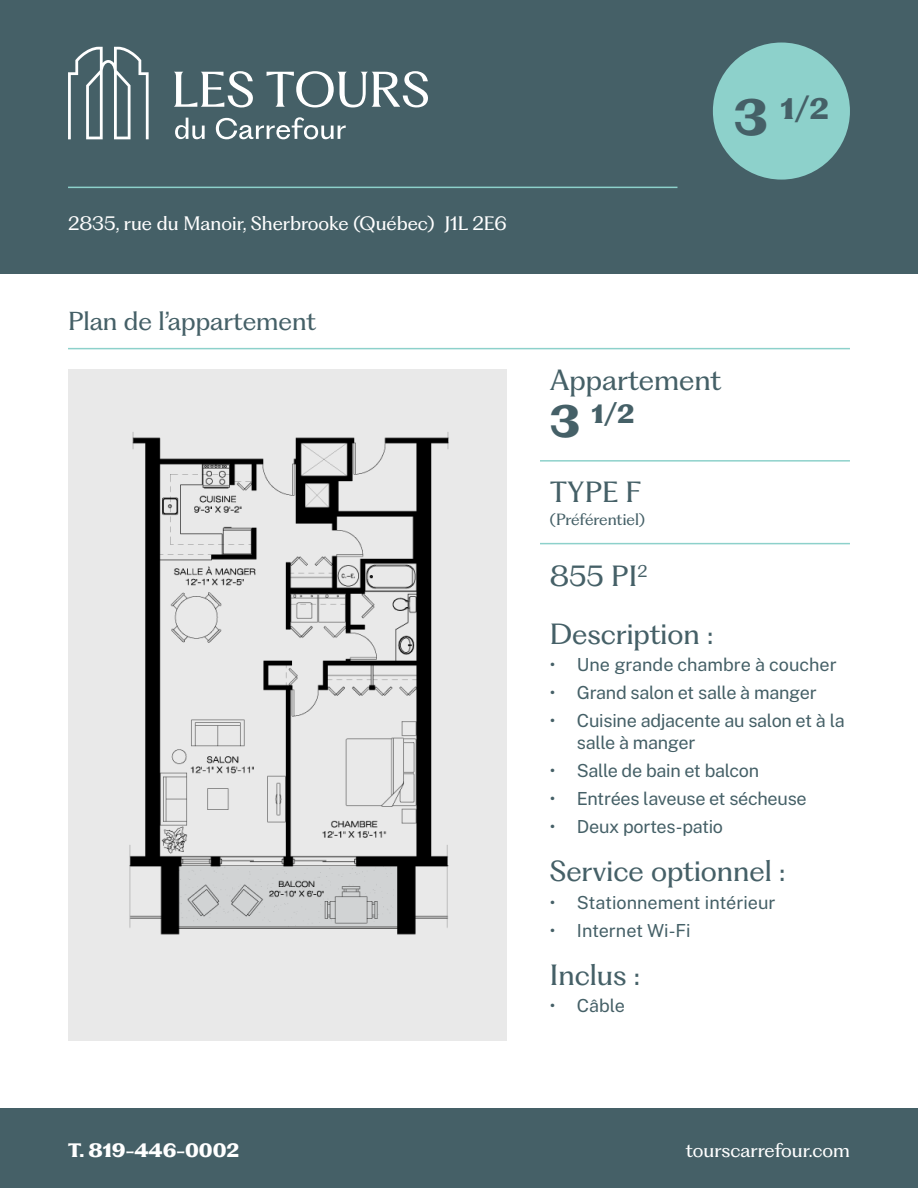
<style>
.page{position:relative;width:918px;height:1188px;background:#fff}
.page>*{position:absolute;margin:0;border:0;box-sizing:border-box;transform-origin:0 0}
.t1{font:800 27.6px "PP Fragment Glare";color:#456067}
.t2{font:27px/57.8px "PP Fragment Glare";color:#456067}
.t3{font:800 24.45px "PP Fragment Glare";color:#456067}
.t4{font:24px "PP Fragment Glare";color:#456067}
.t5{font:100 18px/21.6px "Public Sans";letter-spacing:-.015em;color:#456067}
.t6{font:18px "PP Fragment Glare";color:#fff}
.t7{font:800 18px "PP Fragment Glare";color:#fff}
.t8{font:15px "PP Fragment Glare";letter-spacing:-.005em;color:#456067}
.s1{font-size:47.25px}
.s2{font-size:42px}
</style>
<div class="page">
<div style="left:0;top:0;width:918px;height:274px;background:#456067"></div>
<div style="left:68px;top:369px;width:439px;height:671px;background:#e9e9e9"></div>
<div style="left:0;top:1108px;width:918px;height:80px;background:#456067"></div>
<svg style="left:68px;top:47px;width:81px;height:92px"></svg>
<svg style="left:174px;top:71px;width:79px;height:36px"></svg>
<svg style="left:267px;top:71px;width:161px;height:36px"></svg>
<svg style="left:175px;top:118px;width:30px;height:21px"></svg>
<svg style="left:216px;top:117px;width:130px;height:22px"></svg>
<div style="left:713px;top:43px;width:137px;height:137px;background:#8dd1cb;border-radius:50%"></div>
<hr style="left:68px;top:187px;width:609px;height:1px;background:#8dd1cb">
<hr style="left:68px;top:348px;width:782px;height:1px;background:#8dd1cb">
<hr style="left:540px;top:460px;width:310px;height:2px;background:#8dd1cb">
<hr style="left:540px;top:543px;width:310px;height:1px;background:#8dd1cb">
<img style="left:129px;top:432px;width:320px;height:503px">
<p class="t6" style="left:68px;top:212px;width:440px">2835, rue du Manoir, Sherbrooke (Québec) J1L 2E6</p>
<h3 class="t4" style="left:68px;top:306px;width:250px">Plan de l’appartement</h3>
<h1 class="t1" style="left:734px;top:91px;width:97px"><span class="s1">3</span> 1/2</h1>
<h2 class="t2" style="left:550px;top:353px;width:173px">Appartement</h2>
<h3 class="t3" style="left:550px;top:399px;width:86px"><span class="s2">3</span> 1/2</h3>
<h2 class="t2" style="left:550px;top:466px;width:93px">TYPE F</h2>
<p class="t8" style="left:550px;top:510px;width:97px">(Préférentiel)</p>
<h2 class="t2" style="left:550px;top:549px;width:165px">855 PI<sup>2<br></sup>Description :</h2>
<p class="t5" style="left:550px;top:654px;width:288px">• Une grande chambre à coucher</p>
<p class="t5" style="left:550px;top:682px;width:268px">• Grand salon et salle à manger</p>
<p class="t5" style="left:577px;top:710px;width:269px;text-indent:-27px">• Cuisine adjacente au salon et à la salle à manger</p>
<p class="t5" style="left:550px;top:759px;width:211px">• Salle de bain et balcon</p>
<p class="t5" style="left:550px;top:787px;width:258px">• Entrées laveuse et sécheuse</p>
<p class="t5" style="left:550px;top:815px;width:175px">• Deux portes-patio</p>
<h2 class="t2" style="left:550px;top:844px;width:237px">Service optionnel :</h2>
<p class="t5" style="left:550px;top:891px;width:227px">• Stationnement intérieur</p>
<p class="t5" style="left:550px;top:919px;width:142px">• Internet Wi-Fi</p>
<h2 class="t2" style="left:550px;top:948px;width:92px">Inclus :</h2>
<p class="t5" style="left:550px;top:995px;width:77px">• Câble</p>
<p class="t7" style="left:68px;top:1138px;width:173px">T. 819-446-0002</p>
<p class="t6" style="left:686px;top:1139px;width:166px">tourscarrefour.com</p>
</div>
